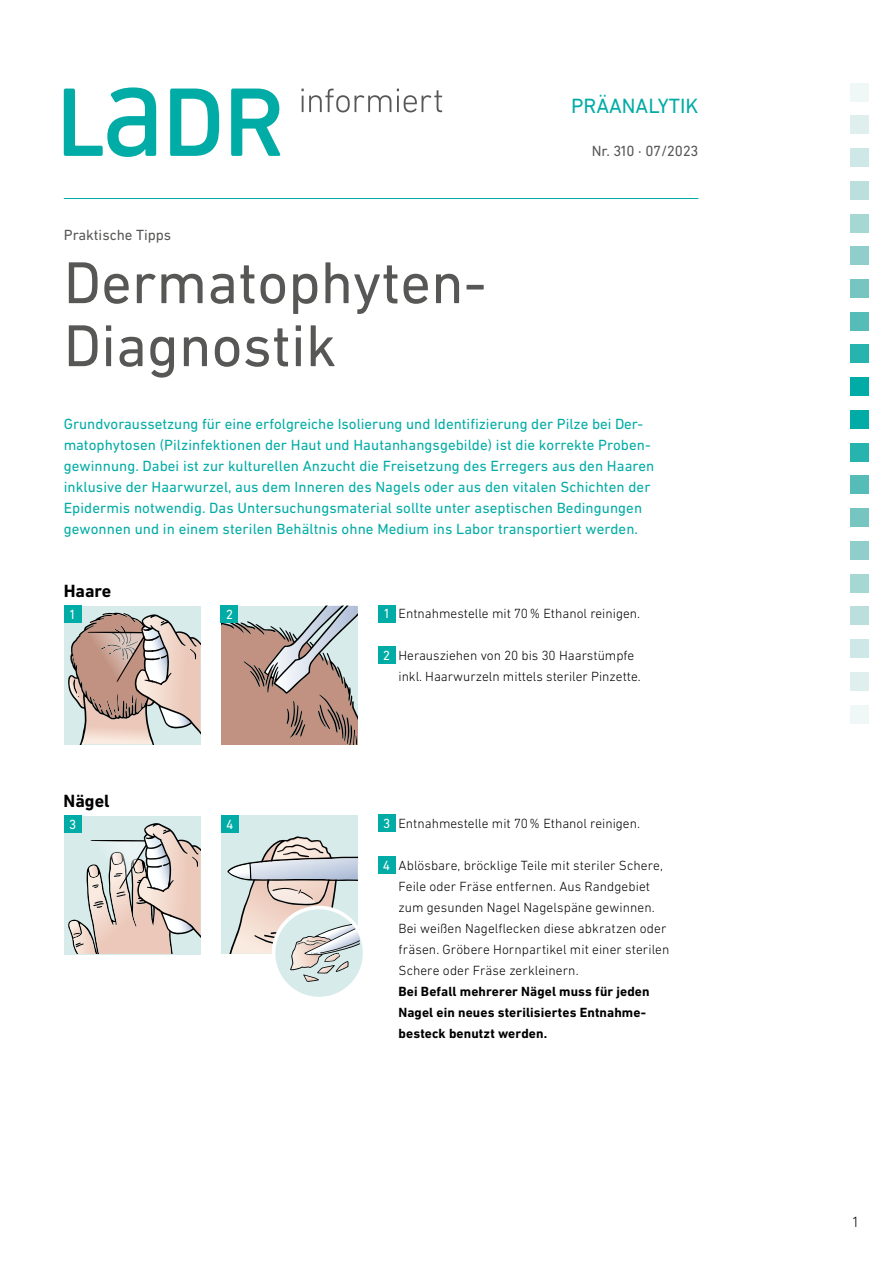
<style>
.page{position:relative;width:893px;height:1263px;background:#fff}
.page>*{position:absolute;margin:0;border:0;box-sizing:border-box;transform-origin:0 0}
.t1{font:60px/63px "DIN Next LT Pro";color:#575756}
.t2{font:21px "DIN Next LT Pro";color:#00aca5}
.t3{font:700 18px "DIN Next LT Pro";color:#000}
.t4{font:15px/21px "DIN Next LT Pro";letter-spacing:.005em;color:#00aca5}
.t5{font:15px "DIN Next LT Pro";color:#575756}
.t6{font:300 15px "DIN Next LT Pro";color:#000}
.t7{font:300 13.5px/21px "DIN Next LT Pro";color:#000}
.t8{font:700 13.5px/21px "DIN Next LT Pro";letter-spacing:.01em;color:#000}
.t9{font:13.5px "DIN Next LT Pro";color:#fff}
.s1{font-weight:400;color:#fff}
</style>
<div class="page">
<svg style="left:64px;top:87px;width:217px;height:70px"></svg>
<svg style="left:301px;top:89px;width:141px;height:23px"></svg>
<div style="left:850px;top:377px;width:19px;height:19px;background:#00aca5"></div>
<div style="left:850px;top:410px;width:19px;height:19px;background:#00aca5"></div>
<div style="left:850px;top:443px;width:19px;height:18px;background:#27b4ae"></div>
<div style="left:850px;top:345px;width:19px;height:18px;background:#27b4ae"></div>
<div style="left:850px;top:476px;width:19px;height:18px;background:#56bcb7"></div>
<div style="left:850px;top:312px;width:19px;height:18px;background:#56bcb7"></div>
<div style="left:850px;top:508px;width:19px;height:19px;background:#76c5c1"></div>
<div style="left:850px;top:279px;width:19px;height:19px;background:#76c5c1"></div>
<div style="left:850px;top:541px;width:19px;height:18px;background:#8fceca"></div>
<div style="left:850px;top:247px;width:19px;height:18px;background:#8fceca"></div>
<div style="left:850px;top:574px;width:19px;height:18px;background:#a5d7d3"></div>
<div style="left:850px;top:214px;width:19px;height:18px;background:#a5d7d3"></div>
<div style="left:850px;top:607px;width:19px;height:18px;background:#badfdd"></div>
<div style="left:850px;top:181px;width:19px;height:18px;background:#badfdd"></div>
<div style="left:850px;top:639px;width:19px;height:19px;background:#cde8e6"></div>
<div style="left:850px;top:148px;width:19px;height:19px;background:#cde8e6"></div>
<div style="left:850px;top:672px;width:19px;height:18px;background:#deefee"></div>
<div style="left:850px;top:116px;width:19px;height:18px;background:#deefee"></div>
<div style="left:850px;top:705px;width:19px;height:18px;background:#eff7f7"></div>
<div style="left:850px;top:83px;width:19px;height:18px;background:#eff7f7"></div>
<hr style="left:64px;top:198px;width:634px;height:1px;background:#00aca5">
<svg style="left:221px;top:606px;width:137px;height:138px;background:#b6a097"></svg>
<div style="left:64px;top:606px;width:137px;height:138px;background:#d6ebea"></div>
<svg style="left:68px;top:612px;width:133px;height:132px"></svg>
<div style="left:64px;top:816px;width:137px;height:138px;background:#d6ebea"></div>
<svg style="left:68px;top:823px;width:133px;height:131px"></svg>
<div style="left:221px;top:816px;width:137px;height:138px;background:#d6ebea"></div>
<div style="left:273px;top:907px;width:92px;height:91px;background:#d6ebea;border-radius:50%"></div>
<svg style="left:227px;top:836px;width:133px;height:146px"></svg>
<div style="left:272px;top:906px;width:94px;height:94px;border:4px solid #fff;border-radius:50%"></div>
<div style="left:378px;top:605px;width:17px;height:17px;background:#00aca5"></div>
<div style="left:378px;top:646px;width:17px;height:17px;background:#00aca5"></div>
<div style="left:378px;top:814px;width:17px;height:17px;background:#00aca5"></div>
<div style="left:378px;top:856px;width:17px;height:17px;background:#00aca5"></div>
<div style="left:64px;top:606px;width:17px;height:17px;background:#00aca5"></div>
<div style="left:64px;top:816px;width:17px;height:17px;background:#00aca5"></div>
<div style="left:221px;top:606px;width:17px;height:17px;background:#00aca5"></div>
<div style="left:221px;top:816px;width:17px;height:17px;background:#00aca5"></div>
<p class="t5" style="left:64px;top:226px;width:109px">Praktische Tipps</p>
<h1 class="t1" style="left:64px;top:250px;width:424px">Dermatophyten-<br>Diagnostik</h1>
<h2 class="t2" style="left:571px;top:93px;width:129px">PRÄANALYTIK</h2>
<p class="t5" style="left:592px;top:142px;width:108px">Nr. 310 · 07/2023</p>
<p class="t4" style="left:64px;top:413px;width:592px">Grundvoraussetzung für eine erfolgreiche Isolierung und Identifizierung der Pilze bei Der&shy;matophytosen (Pilzinfektionen der Haut und Hautanhangsgebilde) ist die korrekte Proben&shy;gewinnung. Dabei ist zur kulturellen Anzucht die Freisetzung des Erregers aus den Haaren inklusive der Haarwurzel, aus dem Inneren des Nagels oder aus den vitalen Schichten der Epidermis notwendig. Das Untersuchungsmaterial sollte unter aseptischen Bedingungen gewonnen und in einem sterilen Behältnis ohne Medium ins Labor transportiert werden.</p>
<p class="t3" style="left:64px;top:580px;width:49px">Haare</p>
<p class="t9" style="left:70px;top:607px;width:6px">1</p>
<p class="t3" style="left:64px;top:790px;width:48px">Nägel</p>
<p class="t9" style="left:69px;top:817px;width:9px">3</p>
<p class="t9" style="left:226px;top:607px;width:8px">2</p>
<p class="t9" style="left:226px;top:817px;width:9px">4</p>
<p class="t7" style="left:384px;top:603px;width:257px"><span class="s1">1</span> Entnahmestelle mit 70% Ethanol reinigen.</p>
<p class="t7" style="left:398px;top:645px;width:244px;text-indent:-15px"><span class="s1">2</span> Herausziehen von 20 bis 30 Haarstümpfe inkl. Haarwurzeln mittels steriler Pinzette.</p>
<p class="t7" style="left:383px;top:813px;width:258px"><span class="s1">3</span> Entnahmestelle mit 70% Ethanol reinigen.</p>
<p class="t7" style="left:398px;top:855px;width:272px;text-indent:-15px"><span class="s1">4</span> Ablösbare, bröcklige Teile mit steriler Schere, Feile oder Fräse entfernen. Aus Randgebiet zum gesunden Nagel Nagelspäne gewinnen.<br>Bei weißen Nagelflecken diese abkratzen oder fräsen. Gröbere Hornpartikel mit einer sterilen Schere oder Fräse zerkleinern.</p>
<p class="t8" style="left:398px;top:981px;width:253px">Bei Befall mehrerer Nägel muss für jeden<br>Nagel ein neues sterilisiertes Entnahme&shy;besteck benutzt werden.</p>
<p class="t6" style="left:853px;top:1213px;width:7px">1</p>
</div>
